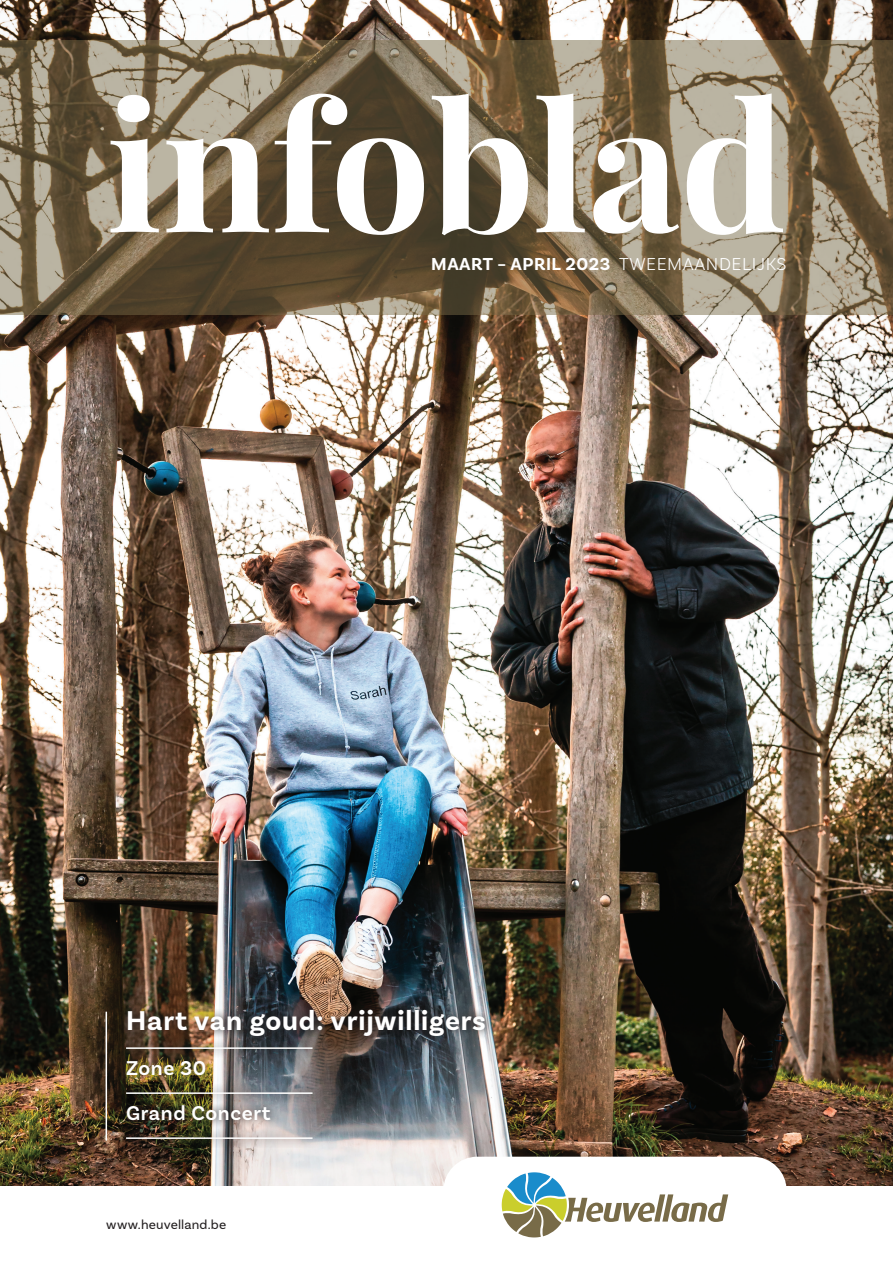
<style>
.page{position:relative;width:893px;height:1263px;background:#fff}
.page>*{position:absolute;margin:0;border:0;box-sizing:border-box;transform-origin:0 0}
.t1{font:700 177.45px "Playfair Display";color:#fff}
.t2{font:700 28.5px "Basic Sans";letter-spacing:.03em;color:#fff}
.t3{font:600 21px/45px "Basic Sans";letter-spacing:.03em;color:#fff}
.t4{font:700 18.15px "Basic Sans";letter-spacing:.03em;color:#fff}
.t5{font:13.5px "Basic Sans";letter-spacing:.01em;color:#231f20}
.s1{font-weight:300}
</style>
<div class="page">
<img style="left:0;top:0;width:893px;height:1186px">
<svg style="left:0;top:40px;width:893px;height:274px;background:#7b6d55"></svg>
<img style="left:118px;top:1001px;width:376px;height:148px">
<hr style="left:126px;top:1047px;width:187px;height:2px;background:#fff">
<hr style="left:126px;top:1092px;width:187px;height:2px;background:#fff">
<hr style="left:126px;top:1137px;width:187px;height:2px;background:#fff">
<hr style="left:106px;top:1012px;width:1px;height:128px;background:#fff">
<svg style="left:443px;top:1157px;width:344px;height:81px"></svg>
<h1 class="t1" style="left:106px;top:26px;width:681px">infoblad</h1>
<p class="t4" style="left:431px;top:253px;width:357px">MAART – APRIL 2023 <span class="s1">TWEEMAANDELIJKS</span></p>
<h2 class="t2" style="left:126px;top:1004px;width:361px">Hart van goud: vrijwilligers</h2>
<p class="t3" style="left:126px;top:1046px;width:146px">Zone 30<br>Grand Concert</p>
<p class="t5" style="left:106px;top:1216px;width:121px">www.heuvelland.be</p>
</div>
